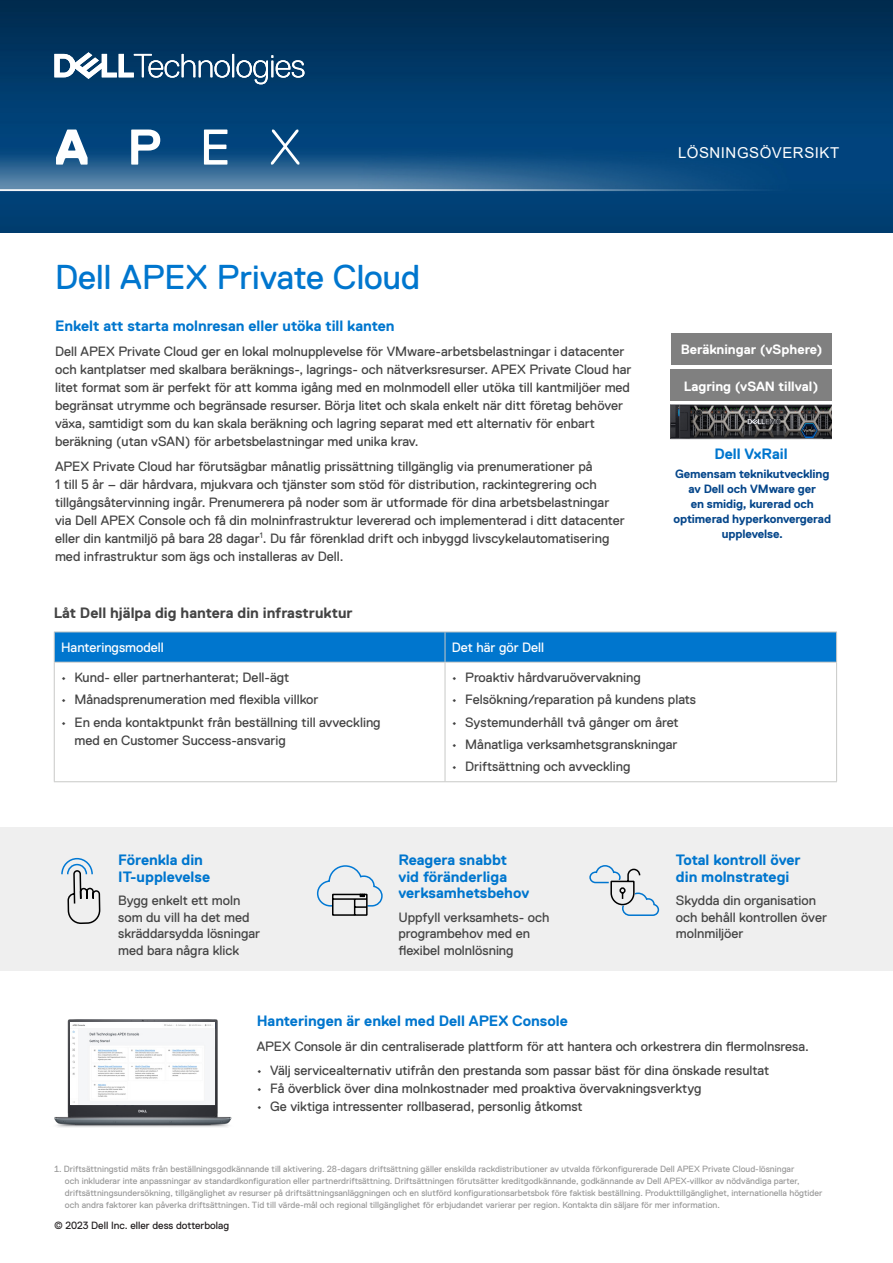
<style>
.page{position:relative;width:893px;height:1263px;background:#fff}
.page>*{position:absolute;margin:0;border:0;box-sizing:border-box;transform-origin:0 0}
.H1_Title{font:34.5px "Dell Replica";color:#0076ce}
.H3_Body_Subhead{font:700 15px/16.5px "Dell Replica";color:#0076ce}
.S1_Sidebar_Subhead{font:700 15px "Dell Replica";color:#444}
.T2_Table_Text{font:15px "Arial";letter-spacing:.035em;color:#fff}
.P1_Body{font:13.5px/18px "Dell Replica";color:#444}
.t1{font:700 13.5px "Dell Replica";color:#fff}
.Body___L___12_17___K{font:13.5px "Dell Replica";color:#fff}
.Checkmark{font:13.5px "Dell Replica";color:#fff}
.T2_Table_Text-2{font:700 12px/15px "Dell Replica";letter-spacing:-.01em;color:#06478b;text-align:center}
.t2{font:10.5px "Dell Replica";color:#231f20}
.t3{font:9px/12px "Dell Replica";color:#808080}
</style>
<div class="page">
<img style="left:0;top:0;width:892px;height:233px">
<svg style="left:54px;top:52px;width:250px;height:32px"></svg>
<svg style="left:56px;top:130px;width:32px;height:35px"></svg>
<svg style="left:131px;top:130px;width:29px;height:35px"></svg>
<svg style="left:204px;top:130px;width:23px;height:35px"></svg>
<svg style="left:271px;top:130px;width:28px;height:35px"></svg>
<div style="left:0;top:827px;width:893px;height:144px;background:#eee"></div>
<svg style="left:60px;top:782px;width:41px;height:142px"></svg>
<svg style="left:316px;top:865px;width:67px;height:51px"></svg>
<svg style="left:589px;top:865px;width:71px;height:51px"></svg>
<img style="left:670px;top:404px;width:162px;height:36px">
<div style="left:671px;top:333px;width:161px;height:32px;background:#808080"></div>
<div style="left:671px;top:369px;width:161px;height:32px;background:#808080"></div>
<div style="left:55px;top:632px;width:781px;height:30px;background:#0076ce"></div>
<hr style="left:54px;top:631px;width:391px;height:1px;background:#c8c9c7">
<hr style="left:54px;top:632px;width:1px;height:30px;background:#c8c9c7">
<hr style="left:445px;top:631px;width:392px;height:1px;background:#c8c9c7">
<hr style="left:445px;top:632px;width:1px;height:30px;background:#c8c9c7">
<hr style="left:836px;top:632px;width:1px;height:30px;background:#c8c9c7">
<hr style="left:54px;top:662px;width:391px;height:1px;background:#c8c9c7">
<hr style="left:54px;top:662px;width:1px;height:119px;background:#c8c9c7">
<hr style="left:445px;top:662px;width:392px;height:1px;background:#c8c9c7">
<hr style="left:445px;top:662px;width:1px;height:119px;background:#c8c9c7">
<hr style="left:836px;top:662px;width:1px;height:119px;background:#c8c9c7">
<hr style="left:54px;top:781px;width:391px;height:1px;background:#c8c9c7">
<hr style="left:445px;top:781px;width:392px;height:1px;background:#c8c9c7">
<img style="left:54px;top:1019px;width:178px;height:109px">
<img style="left:70px;top:1023px;width:144px;height:81px">
<p class="H1_Title" style="left:55px;top:258px;width:367px">Dell APEX Private Cloud</p>
<p class="H3_Body_Subhead" style="left:55px;top:318px;width:341px">Enkelt att starta molnresan eller utöka till kanten</p>
<p class="P1_Body" style="left:55px;top:343px;width:578px">Dell APEX Private Cloud ger en lokal molnupplevelse för VMware-arbetsbelastningar i datacenter och kantplatser med skalbara beräknings-, lagrings- och nätverksresurser. APEX Private Cloud har litet format som är perfekt för att komma igång med en molnmodell eller utöka till kantmiljöer med begränsat utrymme och begränsade resurser. Börja litet och skala enkelt när ditt företag behöver växa, samtidigt som du kan skala beräkning och lagring separat med ett alternativ för enbart beräkning (utan vSAN) för arbetsbelastningar med unika krav.</p>
<p class="P1_Body" style="left:55px;top:457px;width:571px">APEX Private Cloud har förutsägbar månatlig prissättning tillgänglig via prenumerationer på<br>1 till 5 år – där hårdvara, mjukvara och tjänster som stöd för distribution, rackintegrering och tillgångsåtervinning ingår. Prenumerera på noder som är utformade för dina arbetsbelastningar via Dell APEX Console och få din molninfrastruktur levererad och implementerad i ditt datacenter eller din kantmiljö på bara 28 dagar<sup>1</sup>. Du får förenklad drift och inbyggd livscykelautomatisering med infrastruktur som ägs och installeras av Dell.</p>
<p class="T2_Table_Text" style="left:678px;top:142px;width:163px">LÖSNINGSÖVERSIKT</p>
<p class="t1" style="left:681px;top:342px;width:143px">Beräkningar (vSphere)</p>
<p class="t1" style="left:684px;top:379px;width:136px">Lagring (vSAN tillval)</p>
<p class="H3_Body_Subhead" style="left:714px;top:446px;width:75px">Dell VxRail</p>
<p class="T2_Table_Text-2" style="left:674px;top:466px;width:159px">Gemensam teknikutveckling av Dell och VMware ger<br>en smidig, kurerad och optimerad hyperkonvergerad upplevelse.</p>
<p class="S1_Sidebar_Subhead" style="left:54px;top:605px;width:300px">Låt Dell hjälpa dig hantera din infrastruktur</p>
<p class="Body___L___12_17___K" style="left:61px;top:640px;width:104px">Hanteringsmodell</p>
<p class="Checkmark" style="left:452px;top:640px;width:94px">Det här gör Dell</p>
<p class="P1_Body" style="left:61px;top:669px;width:230px">• Kund- eller partnerhanterat; Dell-ägt</p>
<p class="P1_Body" style="left:61px;top:691px;width:259px">• Månadsprenumeration med flexibla villkor</p>
<p class="P1_Body" style="left:75px;top:713px;width:308px;text-indent:-14px">• En enda kontaktpunkt från beställning till avveckling med en Customer Success-ansvarig</p>
<p class="P1_Body" style="left:452px;top:669px;width:191px">• Proaktiv hårdvaruövervakning</p>
<p class="P1_Body" style="left:452px;top:691px;width:246px">• Felsökning/reparation på kundens plats</p>
<p class="P1_Body" style="left:452px;top:713px;width:228px">• Systemunderhåll två gånger om året</p>
<p class="P1_Body" style="left:452px;top:735px;width:227px">• Månatliga verksamhetsgranskningar</p>
<p class="P1_Body" style="left:452px;top:757px;width:180px">• Driftsättning och avveckling</p>
<p class="H3_Body_Subhead" style="left:118px;top:852px;width:93px">Förenkla din<br>IT-upplevelse</p>
<p class="P1_Body" style="left:118px;top:892px;width:144px;line-height:16.5px">Bygg enkelt ett moln som du vill ha det med skräddarsydda lösningar med bara några klick</p>
<p class="H3_Body_Subhead" style="left:398px;top:852px;width:132px">Reagera snabbt vid föränderliga verksamhetsbehov</p>
<p class="P1_Body" style="left:398px;top:909px;width:153px;line-height:16.5px">Uppfyll verksamhets- och programbehov med en flexibel molnlösning</p>
<p class="H3_Body_Subhead" style="left:676px;top:852px;width:126px">Total kontroll över din molnstrategi</p>
<p class="P1_Body" style="left:676px;top:892px;width:153px;line-height:16.5px">Skydda din organisation och behåll kontrollen över molnmiljöer</p>
<p class="H3_Body_Subhead" style="left:257px;top:1012px;width:313px">Hanteringen är enkel med Dell APEX Console</p>
<p class="P1_Body" style="left:257px;top:1037px;width:554px">APEX Console är din centraliserade plattform för att hantera och orkestrera din flermolnsresa.</p>
<p class="P1_Body" style="left:257px;top:1062px;width:514px">• Välj servicealternativ utifrån den prestanda som passar bäst för dina önskade resultat</p>
<p class="P1_Body" style="left:257px;top:1080px;width:446px">• Få överblick över dina molnkostnader med proaktiva övervakningsverktyg</p>
<p class="P1_Body" style="left:257px;top:1098px;width:328px">• Ge viktiga intressenter rollbaserad, personlig åtkomst</p>
<p class="t3" style="left:65px;top:1162px;width:759px;text-indent:-11px">1. Driftsättningstid mäts från beställningsgodkännande till aktivering. 28-dagars driftsättning gäller enskilda rackdistributioner av utvalda förkonfigurerade Dell APEX Private Cloud-lösningar<br>och inkluderar inte anpassningar av standardkonfiguration eller partnerdriftsättning. Driftsättningen förutsätter kreditgodkännande, godkännande av Dell APEX-villkor av nödvändiga parter, driftsättningsundersökning, tillgänglighet av resurser på driftsättningsanläggningen och en slutförd konfigurationsarbetsbok före faktisk beställning. Produkttillgänglighet, internationella högtider och andra faktorer kan påverka driftsättningen. Tid till värde-mål och regional tillgänglighet för erbjudandet varierar per region. Kontakta din säljare för mer information.</p>
<p class="t2" style="left:54px;top:1220px;width:177px">© 2023 Dell Inc. eller dess dotterbolag</p>
</div>
